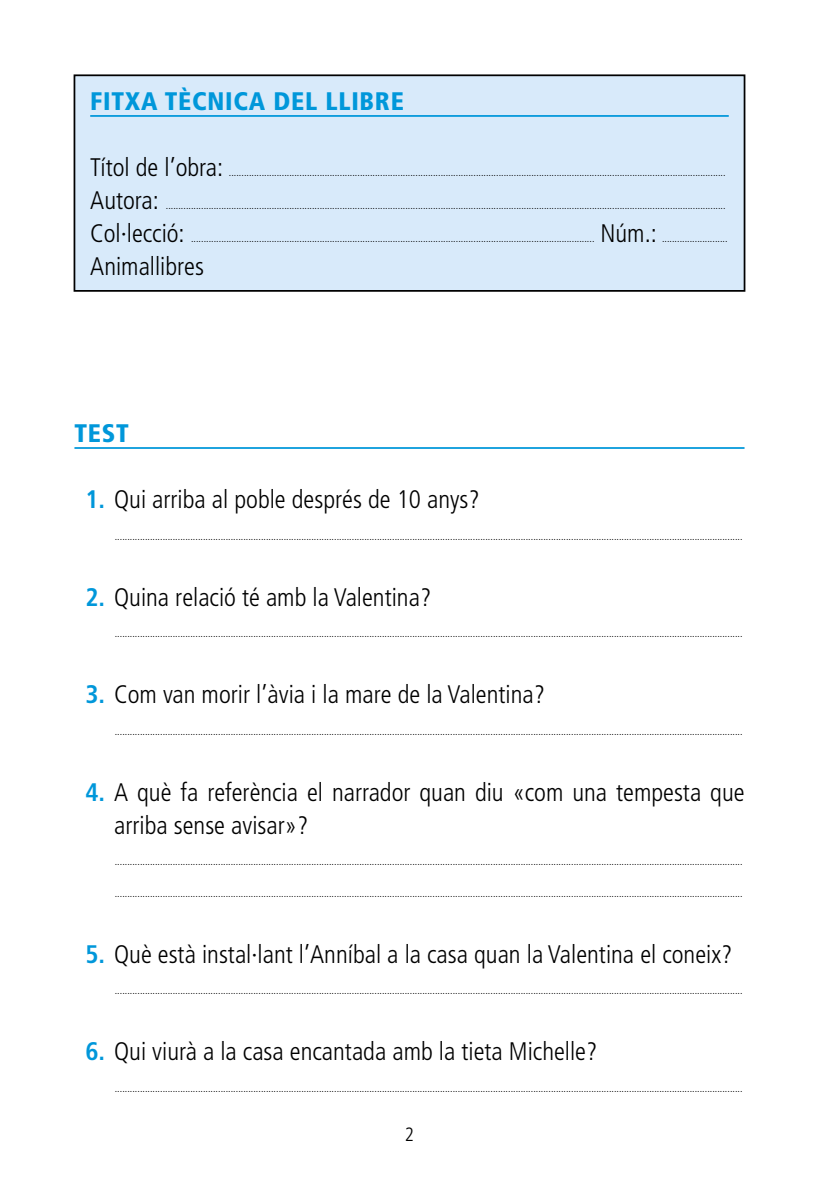
<style>
.page{position:relative;width:819px;height:1191px;background:#fff}
.page>*{position:absolute;margin:0;border:0;box-sizing:border-box;transform-origin:0 0}
.t1{font:300 condensed 25.38px/33.1px "Frutiger LT Std";color:#000}
.t2{font:900 condensed 25.38px "Frutiger LT Std";letter-spacing:.03em;color:#0097da}
.t3{font:300 condensed 19.25px "Frutiger LT Std";color:#000}
.t4{font:300 condensed 10.5px "Frutiger LT Std";color:#000}
.s1{font-weight:700;color:#0097da}
</style>
<div class="page">
<hr style="left:74px;top:447px;width:670px;height:2px;background:#0097da">
<div style="left:74px;top:75px;width:670px;height:216px;background:#d8eafa"></div>
<hr style="left:90px;top:115px;width:638px;height:2px;background:#0097da">
<div style="left:74px;top:74px;width:671px;height:218px;border:2px solid #000"></div>
<h1 class="t2" style="left:90px;top:86px;width:315px">FITXA TÈCNICA DEL LLIBRE</h1>
<h1 class="t1" style="left:90px;top:151px;width:134px">Títol de l’obra:</h1>
<p class="t4" style="left:229px;top:166px;width:498px">.....................................................................................................................................................................................................</p>
<h1 class="t1" style="left:90px;top:184px;width:70px">Autora:</h1>
<p class="t4" style="left:166px;top:199px;width:561px">..............................................................................................................................................................................................................................</p>
<h1 class="t1" style="left:90px;top:217px;width:96px">Col·lecció:</h1>
<p class="t4" style="left:191px;top:232px;width:405px">................................................................................................................................................................</p>
<h1 class="t1" style="left:600px;top:217px;width:58px">Núm.:</h1>
<p class="t4" style="left:662px;top:232px;width:67px">..........................</p>
<h1 class="t1" style="left:90px;top:250px;width:115px">Animallibres</h1>
<h1 class="t2" style="left:74px;top:418px;width:56px">TEST</h1>
<h1 class="t1" style="left:85px;top:483px;width:396px"><span class="s1">1.</span> Qui arriba al poble després de 10 anys?</h1>
<p class="t4" style="left:115px;top:530px;width:629px">.........................................................................................................................................................................................................................................................</p>
<h1 class="t1" style="left:85px;top:581px;width:347px"><span class="s1">2.</span> Quina relació té amb la Valentina?</h1>
<p class="t4" style="left:115px;top:627px;width:629px">.........................................................................................................................................................................................................................................................</p>
<h1 class="t1" style="left:85px;top:678px;width:461px"><span class="s1">3.</span> Com van morir l’àvia i la mare de la Valentina?</h1>
<p class="t4" style="left:115px;top:725px;width:629px">.........................................................................................................................................................................................................................................................</p>
<h1 class="t1" style="left:114px;top:775px;width:632px;text-indent:-29px"><span class="s1">4.</span> A què fa referència el narrador quan diu «com una tempesta que arriba sense avisar»?</h1>
<p class="t4" style="left:115px;top:855px;width:629px">.........................................................................................................................................................................................................................................................</p>
<p class="t4" style="left:115px;top:887px;width:629px">.........................................................................................................................................................................................................................................................</p>
<h1 class="t1" style="left:85px;top:937px;width:648px"><span class="s1">5.</span> Què està instal·lant l’Anníbal a la casa quan la Valentina el coneix?</h1>
<p class="t4" style="left:115px;top:984px;width:629px">.........................................................................................................................................................................................................................................................</p>
<h1 class="t1" style="left:85px;top:1035px;width:513px"><span class="s1">6.</span> Qui viurà a la casa encantada amb la tieta Michelle?</h1>
<p class="t4" style="left:115px;top:1082px;width:629px">.........................................................................................................................................................................................................................................................</p>
<h2 class="t3" style="left:405px;top:1123px;width:11px">2</h2>
</div>
